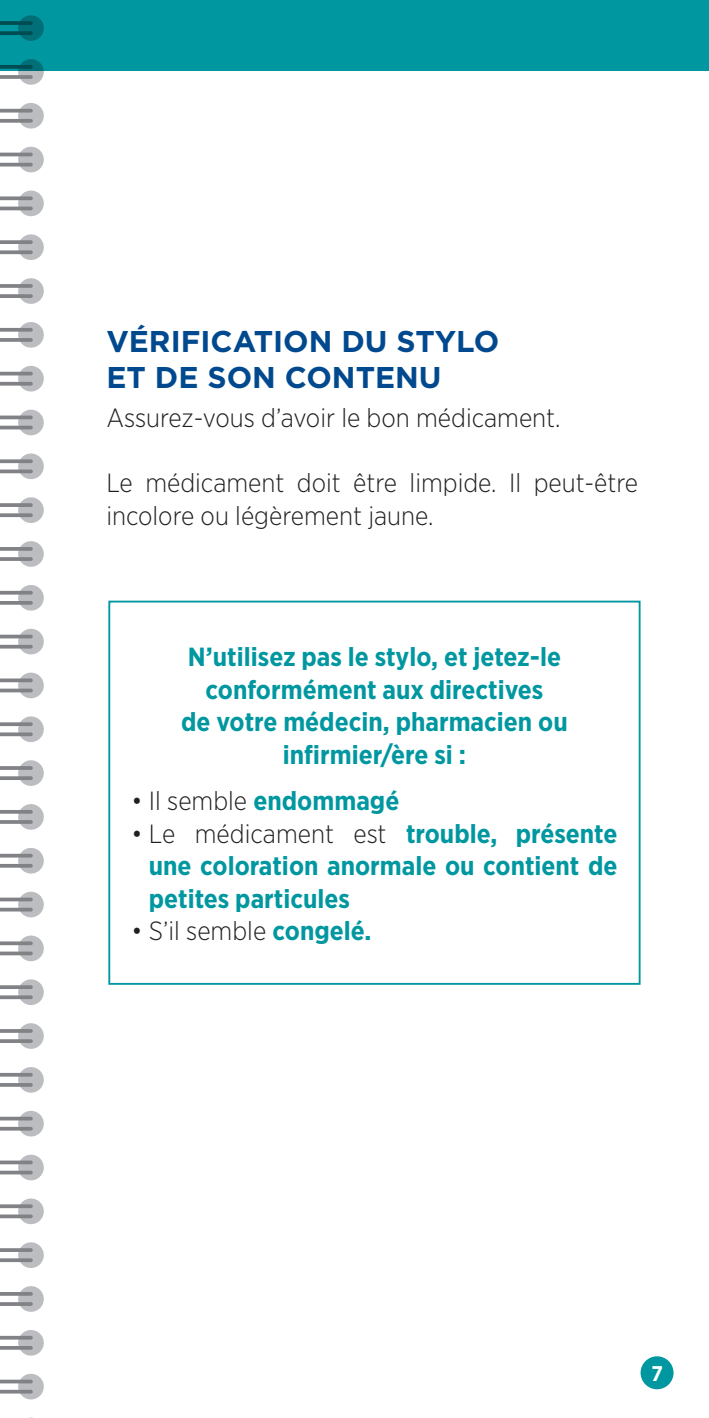
<style>
.page{position:relative;width:709px;height:1418px;background:#fff}
.page>*{position:absolute;margin:0;border:0;box-sizing:border-box;transform-origin:0 0}
.Inter{font:700 30px/36px "Gotham";color:#01498e}
.Courant{font:700 26.25px/32.5px "Gotham Narrow";color:#0097a0;text-align:center}
.Courant-2{font:300 26.25px/32.5px "Gotham Narrow";color:#231f20}
.t1{font:700 21.25px "Gotham Narrow";color:#fff}
.s1{font-weight:700;color:#0097a0}
.s2{font-weight:300;color:#231f20}
</style>
<div class="page">
<div style="left:640px;top:1356px;width:33px;height:33px;background:#0097a0;border-radius:50%"></div>
<div style="left:0;top:0;width:709px;height:71px;background:#0097a0"></div>
<div style="left:108px;top:600px;width:532px;height:384px;border:2px solid #0097a0"></div>
<svg style="left:18px;top:15px;width:26px;height:26px"></svg>
<svg style="left:18px;top:59px;width:26px;height:26px"></svg>
<div style="left:18px;top:103px;width:26px;height:26px;background:#bcbdc0;border-radius:50%"></div>
<svg style="left:18px;top:147px;width:26px;height:25px"></svg>
<div style="left:18px;top:190px;width:26px;height:26px;background:#bcbdc0;border-radius:50%"></div>
<div style="left:18px;top:234px;width:26px;height:26px;background:#bcbdc0;border-radius:50%"></div>
<div style="left:18px;top:278px;width:26px;height:26px;background:#bcbdc0;border-radius:50%"></div>
<div style="left:18px;top:322px;width:26px;height:26px;background:#bcbdc0;border-radius:50%"></div>
<div style="left:18px;top:366px;width:26px;height:25px;background:#bcbdc0;border-radius:50%"></div>
<div style="left:18px;top:409px;width:26px;height:26px;background:#bcbdc0;border-radius:50%"></div>
<div style="left:18px;top:453px;width:26px;height:26px;background:#bcbdc0;border-radius:50%"></div>
<div style="left:18px;top:497px;width:26px;height:26px;background:#bcbdc0;border-radius:50%"></div>
<div style="left:18px;top:541px;width:26px;height:26px;background:#bcbdc0;border-radius:50%"></div>
<div style="left:18px;top:585px;width:26px;height:25px;background:#bcbdc0;border-radius:50%"></div>
<div style="left:18px;top:628px;width:26px;height:26px;background:#bcbdc0;border-radius:50%"></div>
<div style="left:18px;top:672px;width:26px;height:26px;background:#bcbdc0;border-radius:50%"></div>
<div style="left:18px;top:716px;width:26px;height:26px;background:#bcbdc0;border-radius:50%"></div>
<div style="left:18px;top:760px;width:26px;height:26px;background:#bcbdc0;border-radius:50%"></div>
<div style="left:18px;top:804px;width:26px;height:25px;background:#bcbdc0;border-radius:50%"></div>
<div style="left:18px;top:848px;width:26px;height:25px;background:#bcbdc0;border-radius:50%"></div>
<div style="left:18px;top:891px;width:26px;height:26px;background:#bcbdc0;border-radius:50%"></div>
<div style="left:18px;top:935px;width:26px;height:26px;background:#bcbdc0;border-radius:50%"></div>
<div style="left:18px;top:979px;width:26px;height:26px;background:#bcbdc0;border-radius:50%"></div>
<div style="left:18px;top:1023px;width:26px;height:25px;background:#bcbdc0;border-radius:50%"></div>
<div style="left:18px;top:1067px;width:26px;height:25px;background:#bcbdc0;border-radius:50%"></div>
<div style="left:18px;top:1110px;width:26px;height:26px;background:#bcbdc0;border-radius:50%"></div>
<div style="left:18px;top:1154px;width:26px;height:26px;background:#bcbdc0;border-radius:50%"></div>
<div style="left:18px;top:1198px;width:26px;height:26px;background:#bcbdc0;border-radius:50%"></div>
<div style="left:18px;top:1242px;width:26px;height:25px;background:#bcbdc0;border-radius:50%"></div>
<div style="left:18px;top:1286px;width:26px;height:25px;background:#bcbdc0;border-radius:50%"></div>
<svg style="left:18px;top:1329px;width:26px;height:26px"></svg>
<div style="left:18px;top:1373px;width:26px;height:26px;background:#bcbdc0;border-radius:50%"></div>
<hr style="left:0;top:21px;width:31px;height:4px;background:#004d54">
<svg style="left:0;top:31px;width:31px;height:4px"></svg>
<svg style="left:0;top:65px;width:31px;height:4px"></svg>
<svg style="left:0;top:75px;width:31px;height:4px"></svg>
<svg style="left:0;top:109px;width:31px;height:4px"></svg>
<svg style="left:0;top:119px;width:31px;height:4px"></svg>
<hr style="left:0;top:153px;width:31px;height:3px;background:#808285">
<hr style="left:0;top:163px;width:31px;height:3px;background:#808285">
<svg style="left:0;top:196px;width:31px;height:4px"></svg>
<svg style="left:0;top:206px;width:31px;height:4px"></svg>
<svg style="left:0;top:240px;width:31px;height:4px"></svg>
<svg style="left:0;top:250px;width:31px;height:4px"></svg>
<svg style="left:0;top:284px;width:31px;height:4px"></svg>
<svg style="left:0;top:294px;width:31px;height:4px"></svg>
<svg style="left:0;top:328px;width:31px;height:4px"></svg>
<svg style="left:0;top:338px;width:31px;height:4px"></svg>
<hr style="left:0;top:372px;width:31px;height:3px;background:#808285">
<hr style="left:0;top:382px;width:31px;height:3px;background:#808285">
<svg style="left:0;top:415px;width:31px;height:4px"></svg>
<svg style="left:0;top:425px;width:31px;height:4px"></svg>
<svg style="left:0;top:459px;width:31px;height:4px"></svg>
<svg style="left:0;top:469px;width:31px;height:4px"></svg>
<svg style="left:0;top:503px;width:31px;height:4px"></svg>
<svg style="left:0;top:513px;width:31px;height:4px"></svg>
<svg style="left:0;top:547px;width:31px;height:4px"></svg>
<svg style="left:0;top:557px;width:31px;height:4px"></svg>
<hr style="left:0;top:591px;width:31px;height:3px;background:#808285">
<hr style="left:0;top:601px;width:31px;height:3px;background:#808285">
<svg style="left:0;top:634px;width:31px;height:4px"></svg>
<hr style="left:0;top:645px;width:31px;height:3px;background:#808285">
<svg style="left:0;top:678px;width:31px;height:4px"></svg>
<svg style="left:0;top:688px;width:31px;height:4px"></svg>
<svg style="left:0;top:722px;width:31px;height:4px"></svg>
<svg style="left:0;top:732px;width:31px;height:4px"></svg>
<svg style="left:0;top:766px;width:31px;height:4px"></svg>
<svg style="left:0;top:776px;width:31px;height:4px"></svg>
<hr style="left:0;top:810px;width:31px;height:3px;background:#808285">
<hr style="left:0;top:820px;width:31px;height:3px;background:#808285">
<svg style="left:0;top:853px;width:31px;height:4px"></svg>
<hr style="left:0;top:864px;width:31px;height:3px;background:#808285">
<svg style="left:0;top:897px;width:31px;height:4px"></svg>
<svg style="left:0;top:907px;width:31px;height:4px"></svg>
<svg style="left:0;top:941px;width:31px;height:4px"></svg>
<svg style="left:0;top:951px;width:31px;height:4px"></svg>
<svg style="left:0;top:985px;width:31px;height:4px"></svg>
<svg style="left:0;top:995px;width:31px;height:4px"></svg>
<hr style="left:0;top:1029px;width:31px;height:3px;background:#808285">
<hr style="left:0;top:1039px;width:31px;height:3px;background:#808285">
<svg style="left:0;top:1072px;width:31px;height:4px"></svg>
<hr style="left:0;top:1083px;width:31px;height:3px;background:#808285">
<svg style="left:0;top:1116px;width:31px;height:4px"></svg>
<svg style="left:0;top:1126px;width:31px;height:4px"></svg>
<svg style="left:0;top:1160px;width:31px;height:4px"></svg>
<svg style="left:0;top:1170px;width:31px;height:4px"></svg>
<svg style="left:0;top:1204px;width:31px;height:4px"></svg>
<svg style="left:0;top:1214px;width:31px;height:4px"></svg>
<hr style="left:0;top:1248px;width:31px;height:3px;background:#808285">
<hr style="left:0;top:1258px;width:31px;height:3px;background:#808285">
<svg style="left:0;top:1291px;width:31px;height:4px"></svg>
<hr style="left:0;top:1302px;width:31px;height:3px;background:#808285">
<svg style="left:0;top:1335px;width:31px;height:4px"></svg>
<svg style="left:0;top:1345px;width:31px;height:4px"></svg>
<svg style="left:0;top:1379px;width:31px;height:4px"></svg>
<svg style="left:0;top:1389px;width:31px;height:4px"></svg>
<p class="Inter" style="left:106px;top:323px;width:394px">VÉRIFICATION DU STYLO<br>ET DE SON CONTENU</p>
<p class="Courant-2" style="left:106px;top:401px;width:456px">Assurez-vous d’avoir le bon médicament.</p>
<p class="Courant-2" style="left:106px;top:466px;width:533px">Le médicament doit être limpide. Il peut-être incolore ou légèrement jaune.</p>
<p class="Courant" style="left:181px;top:640px;width:388px">N’utilisez pas le stylo, et jetez-le conformément aux directives<br>de votre médecin, pharmacien ou infirmier/ère si :</p>
<p class="Courant-2" style="left:131px;top:784px;width:269px">• Il semble <span class="s1">endommagé</span></p>
<p class="Courant" style="left:149px;top:817px;width:470px;text-align:justify;text-indent:-17px"><span class="s2">• Le médicament est</span> trouble, présente une coloration anormale ou contient de petites particules</p>
<p class="Courant-2" style="left:131px;top:914px;width:241px">• S’il semble <span class="s1">congelé.</span></p>
<p class="t1" style="left:651px;top:1359px;width:13px">7</p>
</div>
